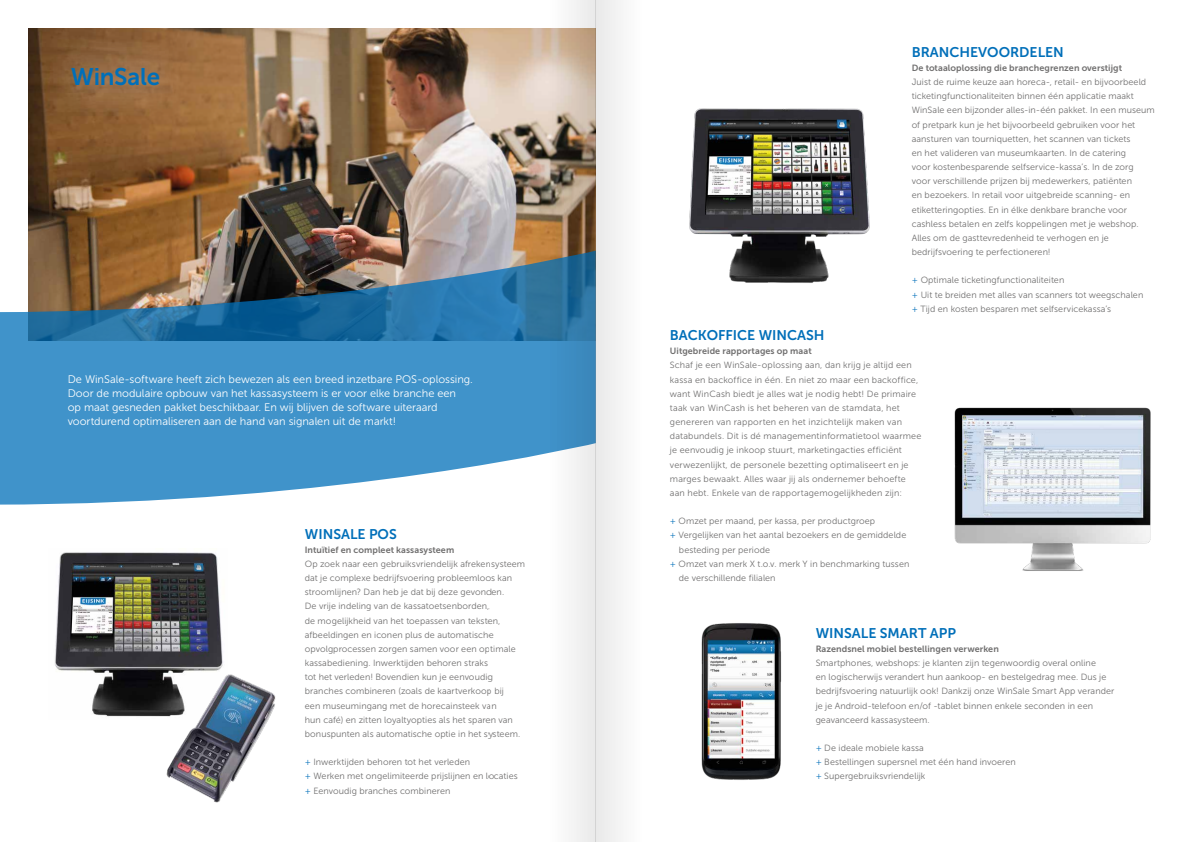
<style>
.page{position:relative;width:1191px;height:842px;background:#fff}
.page>*{position:absolute;margin:0;border:0;box-sizing:border-box;transform-origin:0 0}
.t1{font:24px "Museo Sans 700";letter-spacing:-.01em;color:#006fb9}
.t2{font:14px "Museo Sans 700";color:#006fb9}
.t3{font:11px/14.2px "Museo Sans 300";color:#fff}
.t4{font:9px/14.2px "Museo Sans 300";letter-spacing:.01em;color:#706f6f}
.t5{font:9px "Museo Sans 700";letter-spacing:.01em;color:#706f6f}
.s1{color:#006fb9}
</style>
<div class="page">
<img style="left:55px;top:552px;width:168px;height:165px">
<img style="left:28px;top:28px;width:461px;height:223px">
<svg style="left:0;top:251px;width:489px;height:254px;background:#528cb1"></svg>
<div style="left:40px;top:35px;width:150px;height:84px;background:#fff;opacity:.75"></div>
<img style="left:702px;top:108px;width:168px;height:175px">
<img style="left:702px;top:623px;width:80px;height:157px">
<img style="left:954px;top:407px;width:197px;height:164px">
<img style="left:146px;top:667px;width:130px;height:136px">
<svg style="left:489px;top:0;width:106px;height:842px"></svg>
<div style="left:595px;top:0;width:107px;height:842px;background:linear-gradient(to right,#f4f4f4,#fcfcfc)"></div>
<h1 class="t1" style="left:71px;top:63px;width:91px">WinSale</h1>
<p class="t3" style="left:68px;top:372px;width:407px">De WinSale-software heeft zich bewezen als een breed inzetbare POS-oplossing.<br>Door de modulaire opbouw van het kassasysteem is er voor elke branche een<br>op maat gesneden pakket beschikbaar. En wij blijven de software uiteraard voortdurend optimaliseren aan de hand van signalen uit de markt!</p>
<h2 class="t2" style="left:305px;top:526px;width:93px">WINSALE POS</h2>
<p class="t5" style="left:305px;top:545px;width:151px">Intuïtief en compleet kassasysteem</p>
<p class="t4" style="left:305px;top:557px;width:222px">Op zoek naar een gebruiksvriendelijk afrekensysteem dat je complexe bedrijfsvoering probleemloos kan stroomlijnen? Dan heb je dat bij deze gevonden.<br>De vrije indeling van de kassatoetsenborden,<br>de mogelijkheid van het toepassen van teksten, afbeeldingen en iconen plus de automatische opvolgprocessen zorgen samen voor een optimale kassabediening. Inwerktijden behoren straks<br>tot het verleden! Bovendien kun je eenvoudig branches combineren (zoals de kaartverkoop bij<br>een museumingang met de horecainsteek van<br>hun café) en zitten loyaltyopties als het sparen van bonuspunten als automatische optie in het systeem.</p>
<p class="t4" style="left:305px;top:755px;width:214px"><span class="s1">+</span> Inwerktijden behoren tot het verleden<br><span class="s1">+</span> Werken met ongelimiteerde prijslijnen en locaties <span class="s1">+</span> Eenvoudig branches combineren</p>
<h2 class="t2" style="left:911px;top:44px;width:154px">BRANCHEVOORDELEN</h2>
<p class="t5" style="left:911px;top:63px;width:212px">De totaaloplossing die branchegrenzen overstijgt</p>
<p class="t4" style="left:911px;top:75px;width:244px">Juist de ruime keuze aan horeca-, retail- en bijvoorbeeld ticketingfunctionaliteiten binnen één applicatie maakt WinSale een bijzonder alles-in-één pakket. In een museum of pretpark kun je het bijvoorbeeld gebruiken voor het aansturen van tourniquetten, het scannen van tickets<br>en het valideren van museumkaarten. In de catering<br>voor kostenbesparende selfservice-kassa’s. In de zorg voor verschillende prijzen bij medewerkers, patiënten<br>en bezoekers. In retail voor uitgebreide scanning- en etiketteringopties. En in élke denkbare branche voor cashless betalen en zelfs koppelingen met je webshop.<br>Alles om de gasttevredenheid te verhogen en je bedrijfsvoering te perfectioneren!</p>
<p class="t4" style="left:911px;top:273px;width:233px"><span class="s1">+</span> Optimale ticketingfunctionaliteiten<br><span class="s1">+</span> Uit te breiden met alles van scanners tot weegschalen <span class="s1">+</span> Tijd en kosten besparen met selfservicekassa’s</p>
<h2 class="t2" style="left:670px;top:327px;width:156px">BACKOFFICE WINCASH</h2>
<p class="t5" style="left:670px;top:346px;width:143px">Uitgebreide rapportages op maat</p>
<p class="t4" style="left:670px;top:358px;width:253px">Schaf je een WinSale-oplossing aan, dan krijg je altijd een kassa en backoffice in één. En niet zo maar een backoffice, want WinCash biedt je alles wat je nodig hebt! De primaire taak van WinCash is het beheren van de stamdata, het genereren van rapporten en het inzichtelijk maken van databundels. Dit is dé managementinformatietool waarmee je eenvoudig je inkoop stuurt, marketingacties efficiënt verwezenlijkt, de personele bezetting optimaliseert en je marges bewaakt. Alles waar jij als ondernemer behoefte aan hebt. Enkele van de rapportagemogelijkheden zijn:</p>
<p class="t4" style="left:670px;top:514px;width:207px"><span class="s1">+</span> Omzet per maand, per kassa, per productgroep</p>
<p class="t4" style="left:670px;top:528px;width:238px"><span class="s1">+</span> Vergelijken van het aantal bezoekers en de gemiddelde</p>
<p class="t4" style="left:679px;top:542px;width:93px">besteding per periode</p>
<p class="t4" style="left:670px;top:557px;width:241px"><span class="s1">+</span> Omzet van merk X t.o.v. merk Y in benchmarking tussen</p>
<p class="t4" style="left:679px;top:571px;width:98px">de verschillende filialen</p>
<h2 class="t2" style="left:815px;top:625px;width:142px">WINSALE SMART APP</h2>
<p class="t5" style="left:815px;top:644px;width:185px">Razendsnel mobiel bestellingen verwerken</p>
<p class="t4" style="left:815px;top:656px;width:300px">Smartphones, webshops: je klanten zijn tegenwoordig overal online<br>en logischerwijs verandert hun aankoop- en bestelgedrag mee. Dus je bedrijfsvoering natuurlijk ook! Dankzij onze WinSale Smart App verander je je Android-telefoon en/of -tablet binnen enkele seconden in een geavanceerd kassasysteem.</p>
<p class="t4" style="left:815px;top:741px;width:202px"><span class="s1">+</span> De ideale mobiele kassa<br><span class="s1">+</span> Bestellingen supersnel met één hand invoeren <span class="s1">+</span> Supergebruiksvriendelijk</p>
</div>
